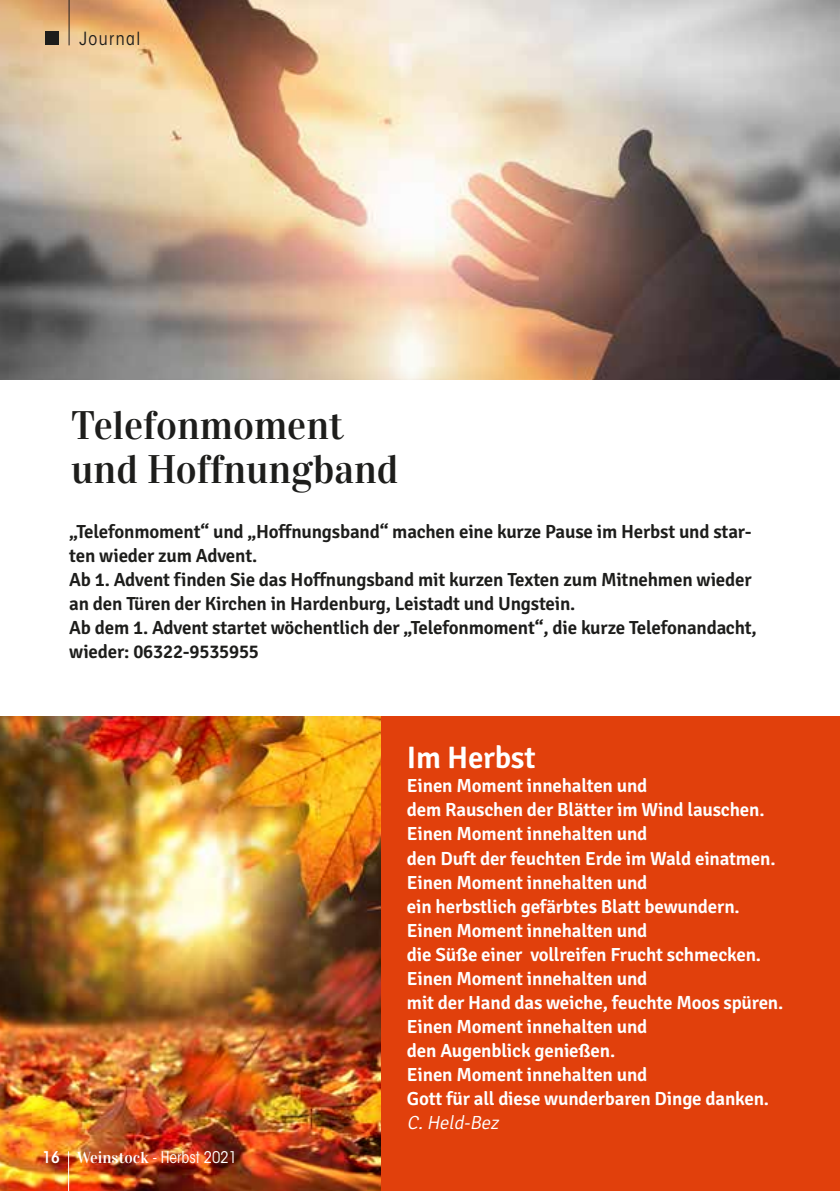
<style>
.page{position:relative;width:840px;height:1191px;background:#fff}
.page>*{position:absolute;margin:0;border:0;box-sizing:border-box;transform-origin:0 0}
.t1{font:40px/44px "Vidaloka";color:#1d1d1b}
.t2{font:600 31px "Signika";letter-spacing:-.01em;color:#fff}
.t3{font:600 19px/24px "Signika";letter-spacing:-.01em;color:#fff}
.t4{font:600 19px/24px "Signika";letter-spacing:-.01em;color:#1d1d1b}
.t5{font:italic 300 19px "Signika";color:#fff}
.t6{font:condensed 18px "ITC Avant Garde Std";letter-spacing:.08em;color:#1d1d1b}
.t7{font:condensed 16px "ITC Avant Garde Std";color:#fff}
.s1{font-weight:600}
.s2{font-family:"Vidaloka";font-stretch:normal}
</style>
<div class="page">
<div style="left:101px;top:716px;width:738px;height:475px;background:#e1400c"></div>
<img style="left:0;top:716px;width:380px;height:475px">
<img style="left:0;top:0;width:839px;height:380px">
<hr style="left:68px;top:1151px;width:1px;height:40px;background:#fff">
<div style="left:45px;top:32px;width:14px;height:13px;background:#1d1d1b"></div>
<hr style="left:69px;top:0;width:1px;height:45px;background:#1d1d1b">
<p class="t6" style="left:79px;top:28px;width:62px">Journal</p>
<h1 class="t1" style="left:71px;top:404px;width:328px">Telefonmoment und Hoffnungband</h1>
<p class="t4" style="left:69px;top:519px;width:688px">„Telefonmoment“ und „Hoffnungsband“ machen eine kurze Pause im Herbst und star&shy;ten wieder zum Advent.<br>Ab 1. Advent finden Sie das Hoffnungsband mit kurzen Texten zum Mitnehmen wieder an den Türen der Kirchen in Hardenburg, Leistadt und Ungstein.<br>Ab dem 1. Advent startet wöchentlich der „Telefonmoment“, die kurze Telefonandacht, wieder: 06322-9535955</p>
<p class="t7" style="left:43px;top:1147px;width:196px"><span class="s1">16</span> <span class="s2">Weinstock</span> - Herbst 2021</p>
<h2 class="t2" style="left:407px;top:740px;width:130px">Im Herbst</h2>
<p class="t3" style="left:407px;top:774px;width:377px">Einen Moment innehalten und<br>dem Rauschen der Blätter im Wind lauschen.<br>Einen Moment innehalten und<br>den Duft der feuchten Erde im Wald einatmen.<br>Einen Moment innehalten und<br>ein herbstlich gefärbtes Blatt bewundern.<br>Einen Moment innehalten und<br>die Süße einer vollreifen Frucht schmecken.<br>Einen Moment innehalten und<br>mit der Hand das weiche, feuchte Moos spüren.<br>Einen Moment innehalten und<br>den Augenblick genießen.<br>Einen Moment innehalten und<br>Gott für all diese wunderbaren Dinge danken.</p>
<p class="t5" style="left:407px;top:1111px;width:97px">C.Held-Bez</p>
</div>
